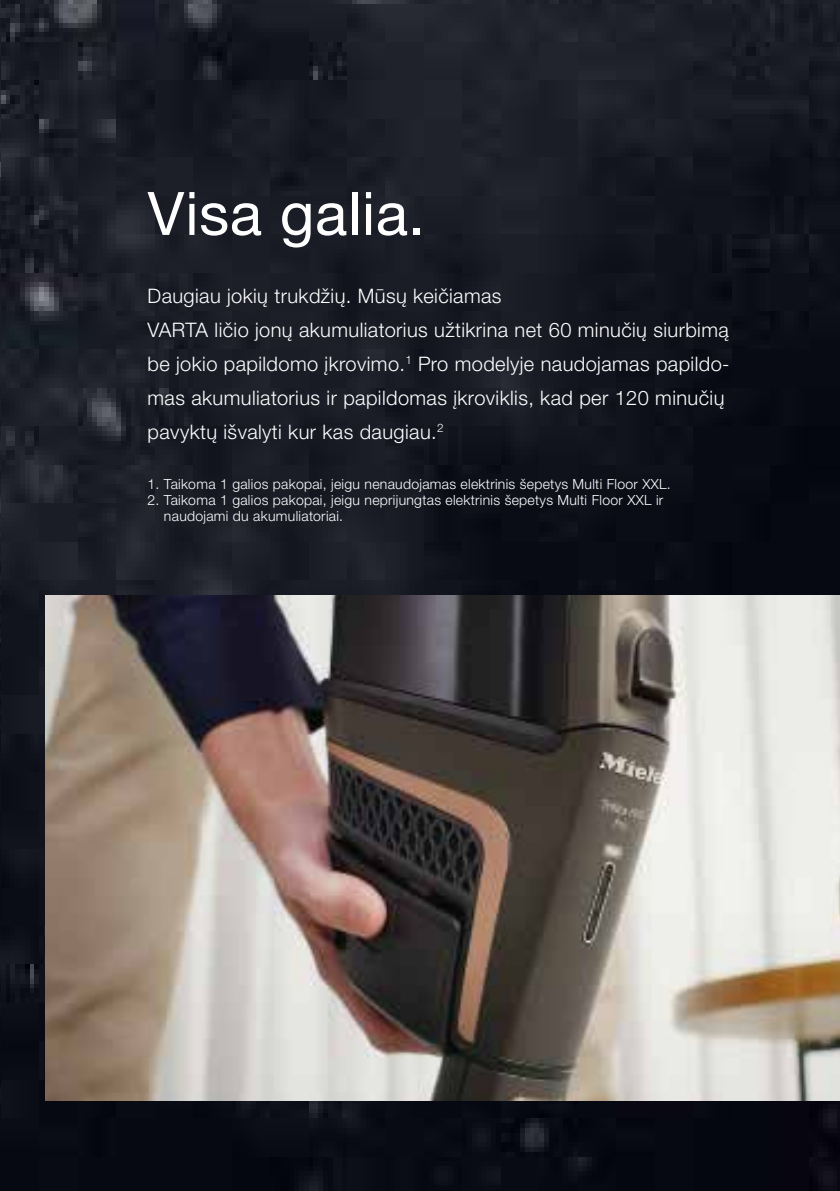
<style>
.page{position:relative;width:840px;height:1191px;background:#fff}
.page>*{position:absolute;margin:0;border:0;box-sizing:border-box;transform-origin:0 0}
.t1{font:60px "Helvetica Neue LTW1 G";letter-spacing:.01em;color:#fff}
.t2{font:300 20px/34px "Helvetica Neue LTW1 G";letter-spacing:.02em;color:#fff}
.t3{font:300 14px/16px "Helvetica Neue LTW1 G";letter-spacing:.02em;color:#fff}
</style>
<div class="page">
<img style="left:0;top:0;width:839px;height:1191px">
<img style="left:45px;top:595px;width:794px;height:505px">
<h1 class="t1" style="left:147px;top:176px;width:279px">Visa galia.</h1>
<p class="t2" style="left:147px;top:279px;width:583px">Daugiau jokių trukdžių. Mūsų keičiamas<br>VARTA ličio jonų akumuliatorius užtikrina net 60 minučių siurbimą be jokio papildomo įkrovimo.<sup>1</sup> Pro modelyje naudojamas papildo&shy;mas akumuliatorius ir papildomas įkroviklis, kad per 120 minučių pavyktų išvalyti kur kas daugiau.<sup>2</sup></p>
<p class="t3" style="left:147px;top:476px;width:524px">1. Taikoma 1 galios pakopai, jeigu nenaudojamas elektrinis šepetys Multi Floor XXL.</p>
<p class="t3" style="left:164px;top:492px;width:500px;text-indent:-16px">2. Taikoma 1 galios pakopai, jeigu neprijungtas elektrinis šepetys Multi Floor XXL ir naudojami du akumuliatoriai.</p>
</div>
